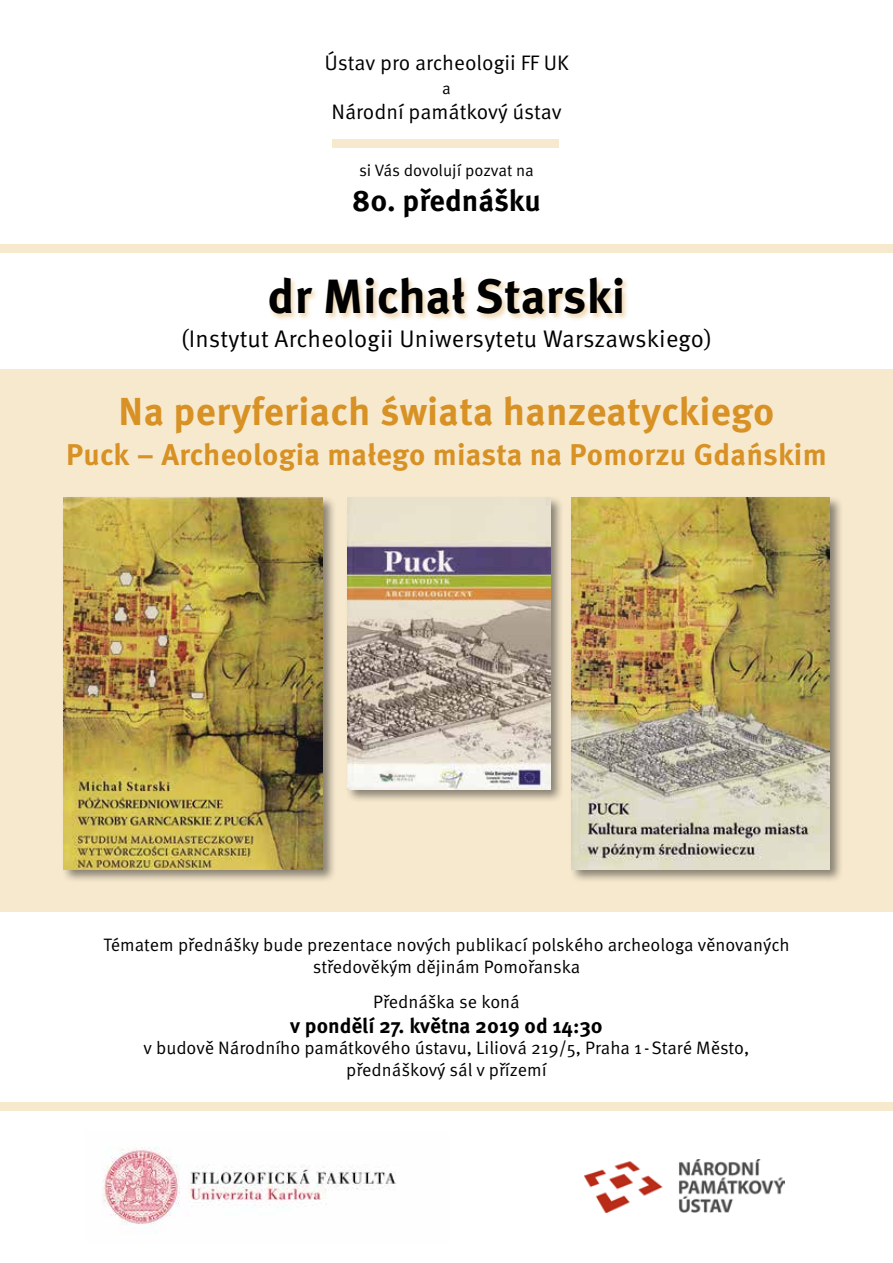
<style>
.page{position:relative;width:893px;height:1263px;background:#fff}
.page>*{position:absolute;margin:0;border:0;box-sizing:border-box;transform-origin:0 0}
.t1{font:700 48px "Meta Pro";letter-spacing:.005em;color:#000}
.t2{font:700 39px "Meta Pro";letter-spacing:.005em;color:#d79124}
.t3{font:700 30px "Meta Pro";letter-spacing:.005em;color:#d79124}
.t4{font:700 30px "Meta Pro";color:#000}
.t5{font:24px "Meta Pro";letter-spacing:.01em;color:#000}
.t6{font:21px "Meta Pro";color:#000}
.t7{font:700 21px "Meta Pro";color:#000}
.t8{font:18px/21.6px "Meta Pro";color:#000;text-align:center}
.t9{font:16.5px "Meta Pro";letter-spacing:-.005em;color:#000}
</style>
<div class="page">
<div style="left:0;top:369px;width:893px;height:542px;background:#f7e9ce"></div>
<img style="left:102px;top:1147px;width:294px;height:86px">
<img style="left:585px;top:1159px;width:199px;height:54px">
<div style="left:0;top:1102px;width:893px;height:8px;background:#f7e9ce"></div>
<div style="left:0;top:244px;width:893px;height:8px;background:#f7e9ce"></div>
<div style="left:268px;top:277px;width:362px;height:44px;background:#d79124;opacity:.35"></div>
<div style="left:333px;top:139px;width:226px;height:8px;background:#f7e9ce"></div>
<div style="left:345px;top:495px;width:220px;height:308px;background:#000;opacity:.45"></div>
<img style="left:347px;top:497px;width:203px;height:292px">
<div style="left:62px;top:495px;width:275px;height:388px;background:#000;opacity:.45"></div>
<img style="left:64px;top:497px;width:259px;height:372px">
<div style="left:569px;top:495px;width:274px;height:388px;background:#000;opacity:.45"></div>
<img style="left:571px;top:497px;width:258px;height:372px">
<p class="t6" style="left:325px;top:50px;width:246px">Ústav pro archeologii FF UK</p>
<p class="t9" style="left:442px;top:78px;width:10px">a</p>
<p class="t6" style="left:331px;top:99px;width:232px">Národní památkový ústav</p>
<p class="t9" style="left:359px;top:160px;width:176px">si Vás dovolují pozvat na</p>
<h3 class="t4" style="left:352px;top:182px;width:190px">80. přednášku</h3>
<h1 class="t1" style="left:268px;top:266px;width:359px">dr Michał Starski</h1>
<h3 class="t5" style="left:181px;top:324px;width:533px">(Instytut Archeologii Uniwersytetu Warszawskiego)</h3>
<h2 class="t2" style="left:119px;top:387px;width:657px">Na peryferiach świata hanzeatyckiego</h2>
<h3 class="t3" style="left:66px;top:436px;width:762px">Puck – Archeologia małego miasta na Pomorzu Gdańskim</h3>
<p class="t8" style="left:103px;top:935px;width:688px">Tématem přednášky bude prezentace nových publikací polského archeologa věnovaných středověkým dějinám Pomořanska</p>
<p class="t8" style="left:373px;top:991px;width:148px">Přednáška se koná</p>
<p class="t7" style="left:290px;top:1012px;width:314px">v pondělí 27. května 2019 od 14:30</p>
<p class="t8" style="left:144px;top:1038px;width:607px">v budově Národního památkového ústavu, Liliová 219/5, Praha 1 -Staré Město, přednáškový sál v přízemí</p>
</div>
